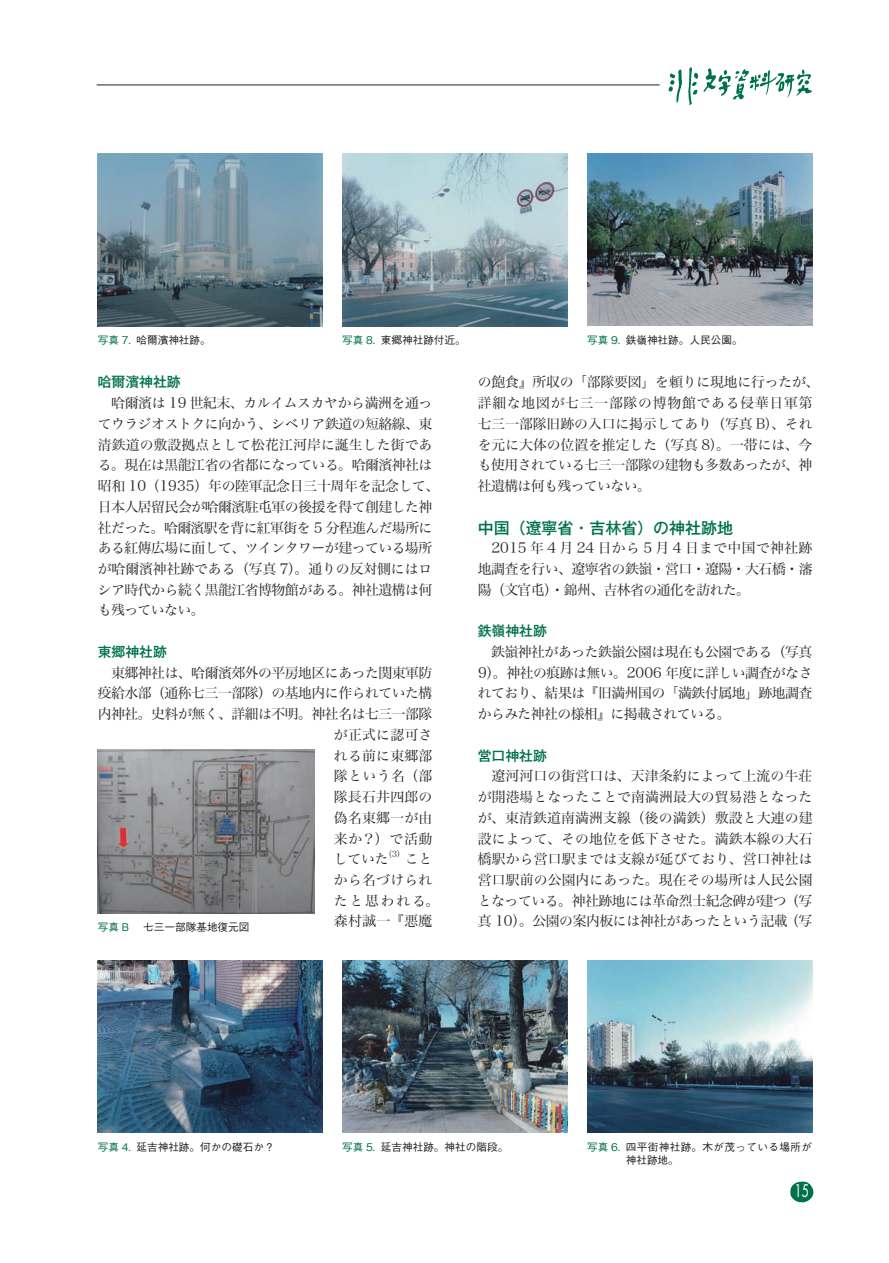
<style>
.page{position:relative;width:889px;height:1263px;background:#fff}
.page>*{position:absolute;margin:0;border:0;box-sizing:border-box;transform-origin:0 0}
.t1{font:16.95px "Futura Std";color:#fff;scale:.7 1}
.t2{font:500 15.9px "Gothic MB101 Pro";color:#007249}
.t3{font:13.8px/20.7px "Hiragino Min W3 90 msp RKSJ H";letter-spacing:-.03em;color:#231f20}
.t4{font:13.8px/20.7px "Hiragino Min W3 90 msp RKSJ H";letter-spacing:.01em;color:#231f20}
.t5{font:13.8px/20.7px "Hiragino Min W3 90 msp RKSJ H";letter-spacing:-.005em;color:#231f20}
.t6{font:13.8px/20.7px "Hiragino Min W3 90 msp RKSJ H";letter-spacing:.02em;color:#231f20}
.t7{font:500 13.8px "Gothic MB101 Pro";color:#007249}
.t8{font:500 10.65px "Gothic BBB Pr 6";color:#231f20}
.t9{font:500 10.65px/12.8px "Gothic BBB Pr 6";letter-spacing:.035em;color:#231f20}
.t10{font:8.1px "Hiragino Min W3 90 msp RKSJ H";color:#231f20}
.s1{color:#007249}
.s2{font-family:"Gothic MB101 Pro";font-weight:500;color:#007249}
</style>
<div class="page">
<hr style="left:97px;top:85px;width:562px;height:1px;background:#231f20">
<svg style="left:668px;top:69px;width:14px;height:35px"></svg>
<svg style="left:688px;top:67px;width:123px;height:38px"></svg>
<svg style="left:790px;top:1181px;width:23px;height:21px"></svg>
<img style="left:98px;top:750px;width:216px;height:163px">
<img style="left:98px;top:960px;width:225px;height:173px">
<img style="left:98px;top:153px;width:225px;height:173px">
<img style="left:342px;top:960px;width:226px;height:173px">
<img style="left:342px;top:153px;width:226px;height:173px">
<img style="left:587px;top:960px;width:225px;height:172px">
<img style="left:587px;top:153px;width:225px;height:172px">
<p class="t8" style="left:98px;top:331px;width:114px"><span class="s1">写真 7．</span> 哈爾濱神社跡。</p>
<p class="t8" style="left:342px;top:331px;width:125px"><span class="s1">写真 8．</span> 東郷神社跡付近。</p>
<p class="t3" style="left:98px;top:372px;width:343px"><span class="s2">哈爾濱神社跡<br></span>　哈爾濱は 19 世紀末、カルイムスカヤから満洲を通ってウラジオストクに向かう、シベリア鉄道の短絡線、東清鉄道の敷設拠点として松花江河岸に誕生した街である。現在は黒龍江省の省都になっている。哈爾濱神社は昭和 10（1935）年の陸軍記念日三十周年を記念して、日本人居留民会が哈爾濱駐屯軍の後援を得て創建した神社だった。哈爾濱駅を背に紅軍街を 5 分程進んだ場所にある紅傳広場に面して、ツインタワーが建っている場所が哈爾濱神社跡である（写真 7）。通りの反対側にはロシア時代から続く黒龍江省博物館がある。神社遺構は何も残っていない。</p>
<p class="t7" style="left:98px;top:640px;width:71px">東郷神社跡</p>
<p class="t3" style="left:98px;top:662px;width:336px">　東郷神社は、哈爾濱郊外の平房地区にあった関東軍防</p>
<p class="t3" style="left:98px;top:683px;width:336px">疫給水部（通称七三一部隊）の基地内に作られていた構</p>
<p class="t3" style="left:98px;top:704px;width:336px">内神社。史料が無く、詳細は不明。神社名は七三一部隊</p>
<p class="t6" style="left:334px;top:725px;width:100px">が正式に認可さ</p>
<p class="t6" style="left:334px;top:745px;width:100px">れる前に東郷部</p>
<p class="t3" style="left:334px;top:766px;width:100px">隊という名（部</p>
<p class="t6" style="left:334px;top:787px;width:100px">隊長石井四郎の</p>
<p class="t6" style="left:334px;top:808px;width:100px">偽名東郷一が由</p>
<p class="t3" style="left:334px;top:828px;width:100px">来か？）で活動</p>
<p class="t3" style="left:334px;top:849px;width:56px">していた</p>
<p class="t10" style="left:384px;top:850px;width:22px">（3）</p>
<p class="t6" style="left:334px;top:849px;width:107px;text-indent:71px">ことから名づけられたと思われる。</p>
<p class="t8" style="left:98px;top:919px;width:153px"><span class="s1">写真 B</span> 　七三一部隊基地復元図</p>
<p class="t3" style="left:334px;top:911px;width:100px">森村誠一『悪魔</p>
<p class="t8" style="left:587px;top:331px;width:157px"><span class="s1">写真 9．</span> 鉄嶺神社跡。人民公園。</p>
<p class="t5" style="left:478px;top:372px;width:343px">の飽食』所収の「部隊要図」を頼りに現地に行ったが、詳細な地図が七三一部隊の博物館である侵華日軍第七三一部隊旧跡の入口に掲示してあり（写真 B）、それを元に大体の位置を推定した（写真 8）。一帯には、今も使用されている七三一部隊の建物も多数あったが、神社遺構は何も残っていない。</p>
<p class="t2" style="left:478px;top:515px;width:257px">中国（遼寧省・吉林省）の神社跡地</p>
<p class="t3" style="left:478px;top:538px;width:336px;text-align:justify">　2015 年 4 月 24 日から 5 月 4 日まで中国で神社跡地調査を行い、遼寧省の鉄嶺・営口・遼陽・大石橋・瀋陽（文官屯）・錦州、吉林省の通化を訪れた。</p>
<p class="t3" style="left:478px;top:621px;width:336px"><span class="s2">鉄嶺神社跡<br></span>　鉄嶺神社があった鉄嶺公園は現在も公園である（写真<br>9）。神社の痕跡は無い。2006 年度に詳しい調査がなされており、結果は『旧満州国の「満鉄付属地」跡地調査からみた神社の様相』に掲載されている。</p>
<p class="t4" style="left:478px;top:745px;width:336px"><span class="s2">営口神社跡<br></span>　遼河河口の街営口は、天津条約によって上流の牛荘が開港場となったことで南満洲最大の貿易港となったが、東清鉄道南満洲支線（後の満鉄）敷設と大連の建設によって、その地位を低下させた。満鉄本線の大石橋駅から営口駅までは支線が延びており、営口神社は営口駅前の公園内にあった。現在その場所は人民公園となっている。神社跡地には革命烈士紀念碑が建つ（写真 10）。公園の案内板には神社があったという記載（写</p>
<p class="t8" style="left:98px;top:1138px;width:178px"><span class="s1">写真 4．</span> 延吉神社跡。何かの礎石か？</p>
<p class="t8" style="left:342px;top:1138px;width:168px"><span class="s1">写真 5．</span> 延吉神社跡。神社の階段。</p>
<p class="t9" style="left:626px;top:1140px;width:188px;text-indent:-39px"><span class="s1">写真 6．</span> 四平街神社跡。木が茂っている場所が神社跡地。</p>
<p class="t1" style="left:794px;top:1180px;width:22px">15</p>
</div>
